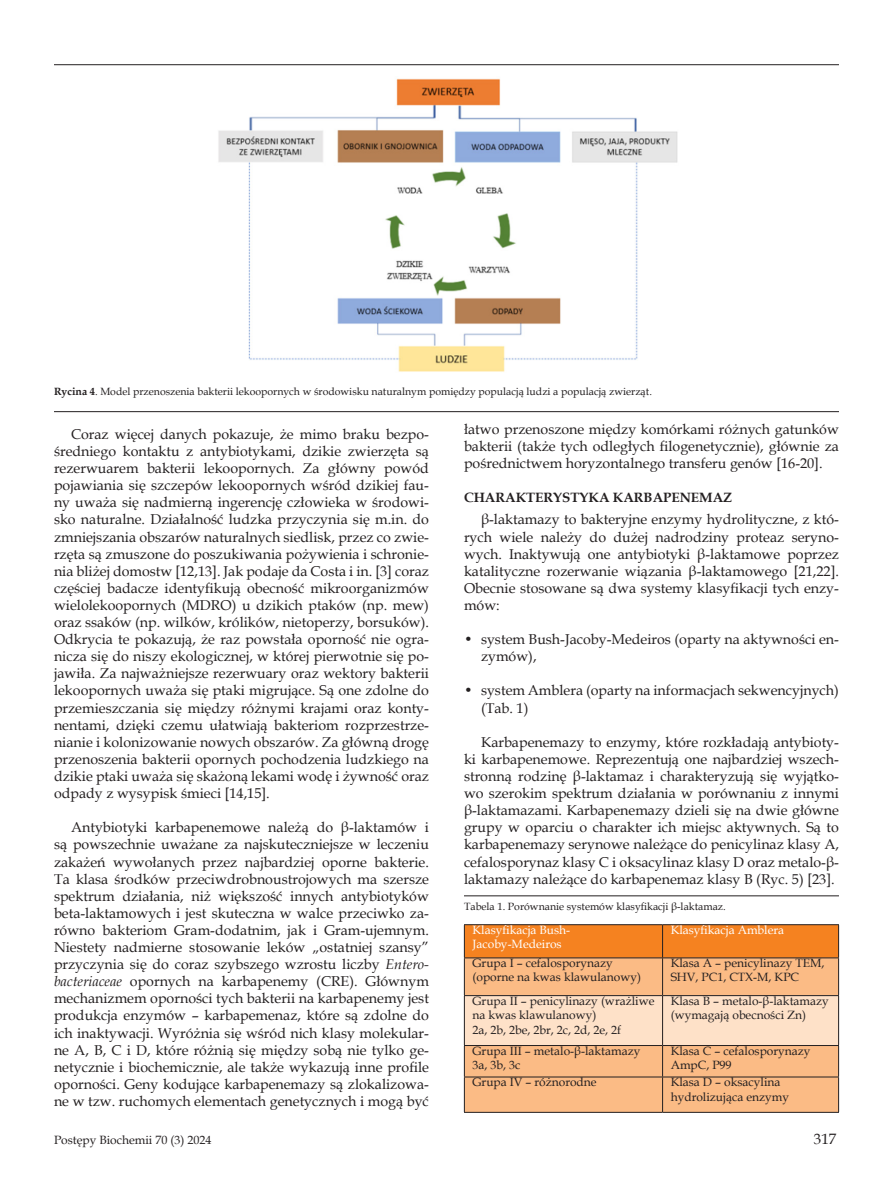
<style>
.page{position:relative;width:893px;height:1191px;background:#fff}
.page>*{position:absolute;margin:0;border:0;box-sizing:border-box;transform-origin:0 0}
.t1{font:15px "Book Antiqua";color:#231f20}
.Body_tekst{font:14.25px/17.1px "Book Antiqua";color:#231f20;text-align:justify}
.Tytul_1{font:700 13.5px "Book Antiqua";color:#231f20}
.Tabela_tekst{font:12px/14.4px "Book Antiqua";color:#231f20}
.Tabela_tekst-2{font:12px/14.4px "Book Antiqua";color:#fff}
.Figura{font:10.5px "Book Antiqua";color:#231f20}
.Tabela_tytul{font:10.5px "Book Antiqua";color:#231f20}
.s1{font-weight:700}
.s2{font-style:italic}
</style>
<div class="page">
<img style="left:218px;top:78px;width:460px;height:294px">
<div style="left:465px;top:925px;width:373px;height:32px;background:#f58220"></div>
<div style="left:465px;top:958px;width:373px;height:154px;background:#fbbb85"></div>
<div style="left:465px;top:996px;width:373px;height:49px;background:#fee1c8"></div>
<hr style="left:464px;top:925px;width:1px;height:32px;background:#231f20">
<hr style="left:464px;top:924px;width:199px;height:1px;background:#231f20">
<hr style="left:662px;top:925px;width:1px;height:32px;background:#231f20">
<hr style="left:663px;top:924px;width:176px;height:1px;background:#231f20">
<hr style="left:838px;top:925px;width:1px;height:32px;background:#231f20">
<hr style="left:464px;top:958px;width:1px;height:37px;background:#231f20">
<hr style="left:464px;top:957px;width:199px;height:1px;background:#231f20">
<hr style="left:662px;top:958px;width:1px;height:37px;background:#231f20">
<hr style="left:663px;top:957px;width:176px;height:1px;background:#231f20">
<hr style="left:838px;top:958px;width:1px;height:37px;background:#231f20">
<hr style="left:464px;top:996px;width:1px;height:49px;background:#231f20">
<hr style="left:464px;top:995px;width:199px;height:1px;background:#231f20">
<hr style="left:662px;top:996px;width:1px;height:49px;background:#231f20">
<hr style="left:663px;top:995px;width:176px;height:1px;background:#231f20">
<hr style="left:838px;top:996px;width:1px;height:49px;background:#231f20">
<hr style="left:464px;top:1046px;width:1px;height:30px;background:#231f20">
<hr style="left:464px;top:1045px;width:199px;height:1px;background:#231f20">
<hr style="left:662px;top:1046px;width:1px;height:30px;background:#231f20">
<hr style="left:663px;top:1045px;width:176px;height:1px;background:#231f20">
<hr style="left:838px;top:1046px;width:1px;height:30px;background:#231f20">
<hr style="left:464px;top:1077px;width:1px;height:35px;background:#231f20">
<hr style="left:464px;top:1076px;width:199px;height:1px;background:#231f20">
<hr style="left:464px;top:1112px;width:199px;height:1px;background:#231f20">
<hr style="left:662px;top:1077px;width:1px;height:35px;background:#231f20">
<hr style="left:663px;top:1076px;width:176px;height:1px;background:#231f20">
<hr style="left:838px;top:1077px;width:1px;height:35px;background:#231f20">
<hr style="left:663px;top:1112px;width:176px;height:1px;background:#231f20">
<hr style="left:54px;top:411px;width:785px;height:1px;background:#231f20">
<hr style="left:54px;top:64px;width:785px;height:1px;background:#231f20">
<hr style="left:464px;top:895px;width:375px;height:1px;background:#231f20">
<p class="Figura" style="left:54px;top:384px;width:599px"><span class="s1">Rycina 4</span>. Model przenoszenia bakterii lekoopornych w środowisku naturalnym pomiędzy populacją ludzi a populacją zwierząt.</p>
<p class="Body_tekst" style="left:54px;top:425px;width:376px;text-indent:17px">Coraz więcej danych pokazuje, że mimo braku bezpo&shy;średniego kontaktu z antybiotykami, dzikie zwierzęta są rezerwuarem bakterii lekoopornych. Za główny powód pojawiania się szczepów lekoopornych wśród dzikiej fau&shy;ny uważa się nadmierną ingerencję człowieka w środowi&shy;sko naturalne. Działalność ludzka przyczynia się m.in. do zmniejszania obszarów naturalnych siedlisk, przez co zwie&shy;rzęta są zmuszone do poszukiwania pożywienia i schronie&shy;nia bliżej domostw [12,13]. Jak podaje da Costa i in. [3] coraz częściej badacze identyfikują obecność mikroorganizmów wielolekoopornych (MDRO) u dzikich ptaków (np. mew) oraz ssaków (np. wilków, królików, nietoperzy, borsuków).<br>Odkrycia te pokazują, że raz powstała oporność nie ogra&shy;nicza się do niszy ekologicznej, w której pierwotnie się po&shy;jawiła. Za najważniejsze rezerwuary oraz wektory bakterii lekoopornych uważa się ptaki migrujące. Są one zdolne do przemieszczania się między różnymi krajami oraz konty&shy;nentami, dzięki czemu ułatwiają bakteriom rozprzestrze&shy;nianie i kolonizowanie nowych obszarów. Za główną drogę przenoszenia bakterii opornych pochodzenia ludzkiego na dzikie ptaki uważa się skażoną lekami wodę i żywność oraz odpady z wysypisk śmieci [14,15].</p>
<p class="Body_tekst" style="left:54px;top:818px;width:376px;text-indent:17px">Antybiotyki karbapenemowe należą do β-laktamów i są powszechnie uważane za najskuteczniejsze w leczeniu zakażeń wywołanych przez najbardziej oporne bakterie.<br>Ta klasa środków przeciwdrobnoustrojowych ma szersze spektrum działania, niż większość innych antybiotyków beta-laktamowych i jest skuteczna w walce przeciwko za&shy;równo bakteriom Gram-dodatnim, jak i Gram-ujemnym.<br>Niestety nadmierne stosowanie leków „ostatniej szansy” przyczynia się do coraz szybszego wzrostu liczby <span class="s2">Entero&shy;bacteriaceae</span> opornych na karbapenemy (CRE). Głównym mechanizmem oporności tych bakterii na karbapenemy jest produkcja enzymów – karbapemenaz, które są zdolne do ich inaktywacji. Wyróżnia się wśród nich klasy molekular&shy;ne A, B, C i D, które różnią się między sobą nie tylko ge&shy;netycznie i biochemicznie, ale także wykazują inne profile oporności. Geny kodujące karbapenemazy są zlokalizowa&shy;ne w tzw. ruchomych elementach genetycznych i mogą być</p>
<p class="Body_tekst" style="left:464px;top:420px;width:376px">łatwo przenoszone między komórkami różnych gatunków bakterii (także tych odległych filogenetycznie), głównie za pośrednictwem horyzontalnego transferu genów [16-20].</p>
<p class="Tytul_1" style="left:464px;top:488px;width:270px">CHARAKTERYSTYKA KARBAPENEMAZ</p>
<p class="Body_tekst" style="left:464px;top:510px;width:376px;text-indent:17px">β-laktamazy to bakteryjne enzymy hydrolityczne, z któ&shy;rych wiele należy do dużej nadrodziny proteaz seryno&shy;wych. Inaktywują one antybiotyki β-laktamowe poprzez katalityczne rozerwanie wiązania β-laktamowego [21,22].<br>Obecnie stosowane są dwa systemy klasyfikacji tych enzy&shy;mów:</p>
<p class="Body_tekst" style="left:481px;top:630px;width:359px;text-indent:-17px">• system Bush-Jacoby-Medeiros (oparty na aktywności en&shy;zymów),</p>
<p class="Body_tekst" style="left:481px;top:681px;width:359px;text-indent:-17px">• system Amblera (oparty na informacjach sekwencyjnych) (Tab. 1)</p>
<p class="Body_tekst" style="left:464px;top:733px;width:376px;text-indent:17px">Karbapenemazy to enzymy, które rozkładają antybioty&shy;ki karbapenemowe. Reprezentują one najbardziej wszech&shy;stronną rodzinę β-laktamaz i charakteryzują się wyjątko&shy;wo szerokim spektrum działania w porównaniu z innymi β-laktamazami. Karbapenemazy dzieli się na dwie główne grupy w oparciu o charakter ich miejsc aktywnych. Są to karbapenemazy serynowe należące do penicylinaz klasy A, cefalosporynaz klasy C i oksacylinaz klasy D oraz metalo-β&shy;laktamazy należące do karbapenemaz klasy B (Ryc. 5) [23].</p>
<p class="Tabela_tytul" style="left:464px;top:899px;width:263px">Tabela 1. Porównanie systemów klasyfikacji β-laktamaz.</p>
<p class="Tabela_tekst-2" style="left:472px;top:922px;width:99px">Klasyfikacja Bush-<br>Jacoby-Medeiros</p>
<p class="Tabela_tekst-2" style="left:671px;top:922px;width:115px">Klasyfikacja Amblera</p>
<p class="Tabela_tekst" style="left:472px;top:955px;width:170px">Grupa I – cefalosporynazy (oporne na kwas klawulanowy)</p>
<p class="Tabela_tekst" style="left:671px;top:955px;width:155px">Klasa A – penicylinazy TEM,<br>SHV, PC1, CTX-M, KPC</p>
<p class="Tabela_tekst" style="left:472px;top:993px;width:183px">Grupa II – penicylinazy (wrażliwe na kwas klawulanowy)</p>
<p class="Tabela_tekst" style="left:472px;top:1022px;width:150px">2a, 2b, 2be, 2br, 2c, 2d, 2e, 2f</p>
<p class="Tabela_tekst" style="left:671px;top:993px;width:160px">Klasa B – metalo-β-laktamazy (wymagają obecności Zn)</p>
<p class="Tabela_tekst" style="left:472px;top:1043px;width:169px">Grupa III – metalo-β-laktamazy</p>
<p class="Tabela_tekst" style="left:472px;top:1057px;width:49px">3a, 3b, 3c</p>
<p class="Tabela_tekst" style="left:671px;top:1043px;width:141px">Klasa C – cefalosporynazy<br>AmpC, P99</p>
<p class="Tabela_tekst" style="left:472px;top:1074px;width:126px">Grupa IV – różnorodne</p>
<p class="Tabela_tekst" style="left:671px;top:1074px;width:120px">Klasa D – oksacylina hydrolizująca enzymy</p>
<p class="Tabela_tekst" style="left:54px;top:1132px;width:159px">Postępy Biochemii 70 (3) 2024</p>
<p class="t1" style="left:814px;top:1128px;width:24px">317</p>
</div>
